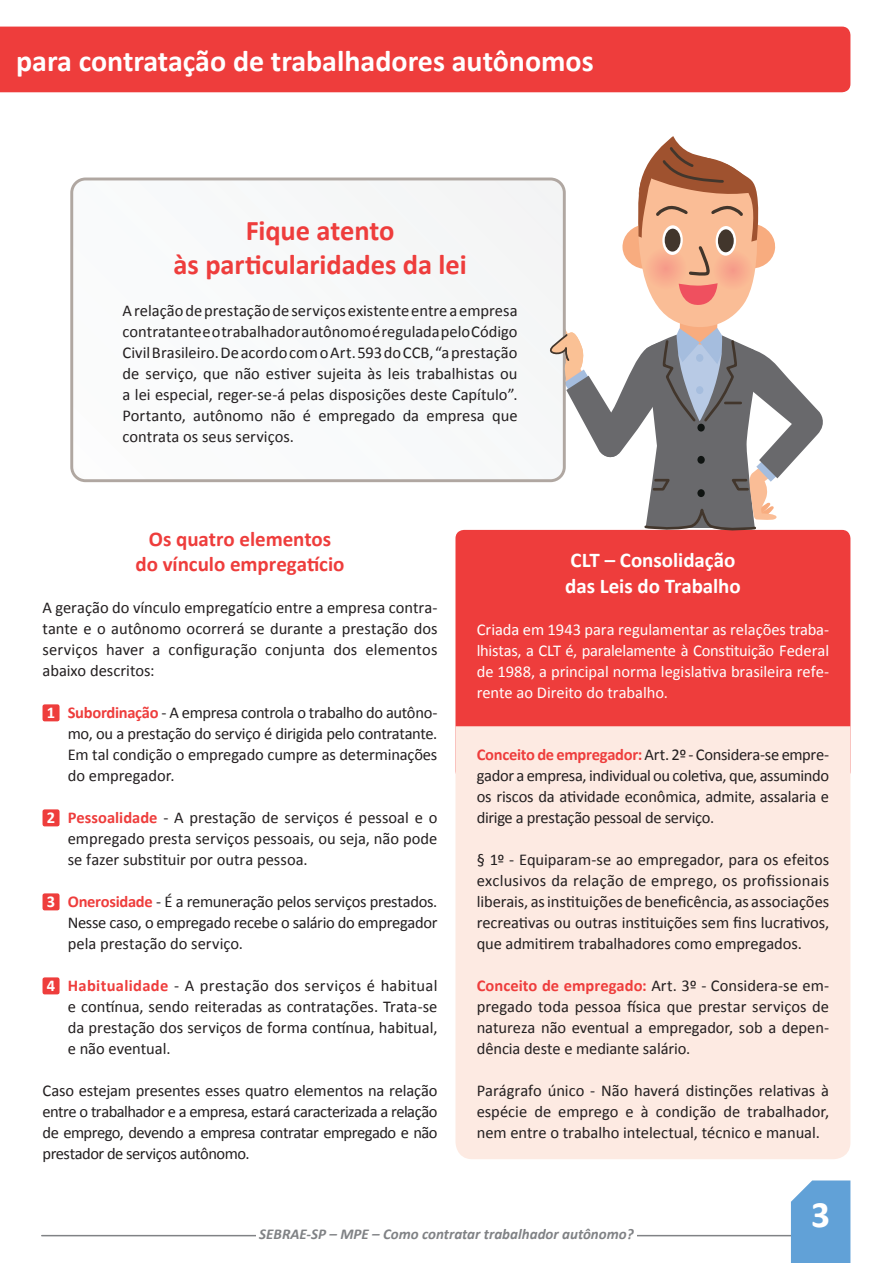
<style>
.page{position:relative;width:893px;height:1263px;background:#fff}
.page>*{position:absolute;margin:0;border:0;box-sizing:border-box;transform-origin:0 0}
.t1{font:700 37.35px "Calibri";color:#fff}
.t2{font:700 30px "Calibri";color:#fff}
.t3{font:700 28.5px/34.2px "Calibri";letter-spacing:-.005em;color:#ee3d3c;text-align:center}
.t4{font:700 21px/25.5px "Calibri";letter-spacing:-.005em;color:#ee3d3c;text-align:center}
.t5{font:700 21px/25.5px "Calibri";color:#fff}
.t6{font:16.5px/21px "Calibri";letter-spacing:-.005em;color:#231f20;text-align:justify}
.t7{font:16.5px/21px "Calibri";color:#fff;text-align:justify}
.t8{font:italic 700 15px "Calibri";color:#808285}
.s1{font-weight:700;color:#fff}
.s2{font-weight:700;color:#ee3d3c}
</style>
<div class="page">
<hr style="left:42px;top:1235px;width:786px;height:1px;background:#808285">
<div style="left:256px;top:1225px;width:381px;height:19px;background:#fff"></div>
<div style="left:791px;top:1180px;width:59px;height:83px;background:#61a1d7"></div>
<div style="left:0;top:27px;width:850px;height:65px;background:#ee3d3c"></div>
<div style="left:455px;top:530px;width:395px;height:250px;background:#ee3d3c;border-radius:9px"></div>
<div style="left:43px;top:704px;width:17px;height:17px;background:#ee3d3c;border-radius:2px"></div>
<div style="left:43px;top:809px;width:17px;height:17px;background:#ee3d3c;border-radius:2px"></div>
<div style="left:43px;top:893px;width:17px;height:17px;background:#ee3d3c;border-radius:2px"></div>
<div style="left:43px;top:977px;width:17px;height:17px;background:#ee3d3c;border-radius:2px"></div>
<div style="left:455px;top:726px;width:395px;height:433px;background:#fdeae2"></div>
<svg style="left:74px;top:182px;width:460px;height:296px"></svg>
<div style="left:70px;top:178px;width:496px;height:304px;border:3px solid #b0a7a1;border-radius:14px"></div>
<svg style="left:534px;top:136px;width:289px;height:394px"></svg>
<h2 class="t2" style="left:16px;top:42px;width:579px">para contratação de trabalhadores autônomos</h2>
<h3 class="t3" style="left:174px;top:214px;width:295px">Fique atento<br>às particularidades da lei</h3>
<p class="t6" style="left:123px;top:300px;width:396px">A relação de prestação de serviços existente entre a empresa contratante e o trabalhador autônomo é regulada pelo Código Civil Brasileiro. De acordo com o Art. 593 do CCB, “a prestação de serviço, que não estiver sujeita às leis trabalhistas ou a lei especial, reger-se-á pelas disposições deste Capítulo”.<br>Portanto, autônomo não é empregado da empresa que contrata os seus serviços.</p>
<p class="t4" style="left:135px;top:526px;width:211px">Os quatro elementos do vínculo empregatício</p>
<p class="t6" style="left:43px;top:597px;width:396px">A geração do vínculo empregatício entre a empresa contra&shy;tante e o autônomo ocorrerá se durante a prestação dos serviços haver a configuração conjunta dos elementos abaixo descritos:</p>
<p class="t6" style="left:68px;top:702px;width:371px;text-indent:-21px"><span class="s1">1</span> <span class="s2">Subordinação</span> - A empresa controla o trabalho do autôno&shy;mo, ou a prestação do serviço é dirigida pelo contratante.<br>Em tal condição o empregado cumpre as determinações do empregador.</p>
<p class="t6" style="left:68px;top:807px;width:371px;text-indent:-21px"><span class="s1">2</span> <span class="s2">Pessoalidade</span> - A prestação de serviços é pessoal e o empregado presta serviços pessoais, ou seja, não pode se fazer substituir por outra pessoa.</p>
<p class="t6" style="left:68px;top:891px;width:371px;text-indent:-21px"><span class="s1">3</span> <span class="s2">Onerosidade</span> - É a remuneração pelos serviços prestados.<br>Nesse caso, o empregado recebe o salário do empregador pela prestação do serviço.</p>
<p class="t6" style="left:68px;top:975px;width:371px;text-indent:-21px"><span class="s1">4</span> <span class="s2">Habitualidade</span> - A prestação dos serviços é habitual e contínua, sendo reiteradas as contratações. Trata-se da prestação dos serviços de forma contínua, habitual, e não eventual.</p>
<p class="t6" style="left:43px;top:1080px;width:396px">Caso estejam presentes esses quatro elementos na relação entre o trabalhador e a empresa, estará caracterizada a relação de emprego, devendo a empresa contratar empregado e não prestador de serviços autônomo.</p>
<p class="t5" style="left:565px;top:548px;width:177px">CLT – Consolidação das Leis do Trabalho</p>
<p class="t7" style="left:477px;top:619px;width:354px">Criada em 1943 para regulamentar as relações traba&shy;lhistas, a CLT é, paralelamente à Constituição Federal de 1988, a principal norma legislativa brasileira refe&shy;rente ao Direito do trabalho.</p>
<p class="t6" style="left:477px;top:744px;width:354px"><span class="s2">Conceito de empregador:</span> Art. 2º - Considera-se empre&shy;gador a empresa, individual ou coletiva, que, assumindo os riscos da atividade econômica, admite, assalaria e dirige a prestação pessoal de serviço.</p>
<p class="t6" style="left:477px;top:849px;width:354px">§ 1º - Equiparam-se ao empregador, para os efeitos exclusivos da relação de emprego, os profissionais liberais, as instituições de beneficência, as associações recreativas ou outras instituições sem fins lucrativos, que admitirem trabalhadores como empregados.</p>
<p class="t6" style="left:477px;top:975px;width:354px"><span class="s2">Conceito de empregado:</span> Art. 3º - Considera-se em&shy;pregado toda pessoa física que prestar serviços de natureza não eventual a empregador, sob a depen&shy;dência deste e mediante salário.</p>
<p class="t6" style="left:477px;top:1080px;width:354px">Parágrafo único - Não haverá distinções relativas à espécie de emprego e à condição de trabalhador, nem entre o trabalho intelectual, técnico e manual.</p>
<p class="t8" style="left:259px;top:1224px;width:376px">SEBRAE-SP – MPE – Como contratar trabalhador autônomo?</p>
<h1 class="t1" style="left:811px;top:1191px;width:20px">3</h1>
</div>
